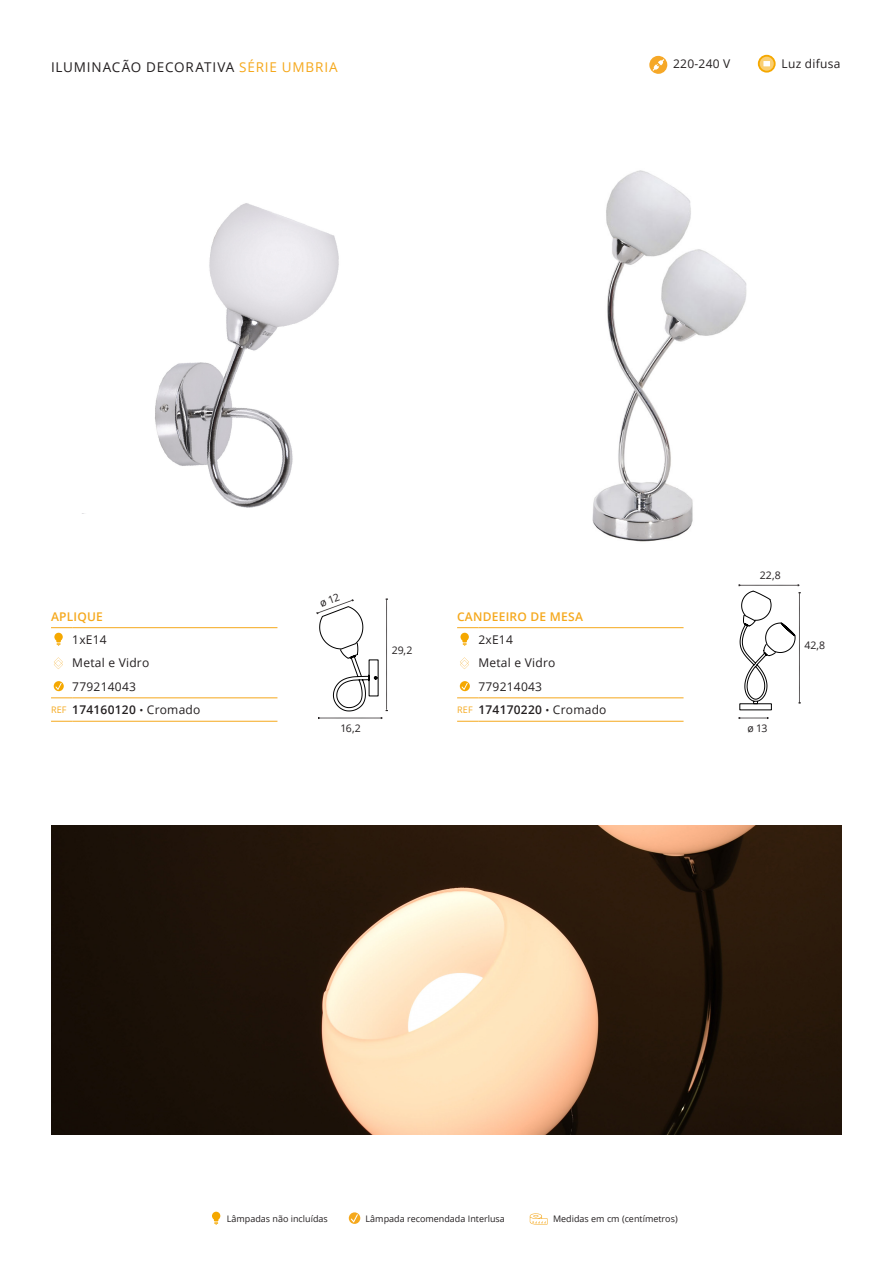
<style>
.page{position:relative;width:893px;height:1263px;background:#fff}
.page>*{position:absolute;margin:0;border:0;box-sizing:border-box;transform-origin:0 0}
.t1{font:13.5px "Open Sans";letter-spacing:.06em;color:#231f20}
.t2{font:12px "Open Sans";letter-spacing:.02em;color:#231f20}
.t3{font:600 12px "Open Sans";letter-spacing:.02em;color:#231f20}
.t4{font:600 12px "Open Sans";letter-spacing:.02em;color:#f5a81c}
.t5{font:10.5px "Open Sans";letter-spacing:-.005em;color:#231f20}
.t6{font:9px "Open Sans";color:#231f20}
.s1{color:#f5a81c}
.s2{font-weight:400;font-size:9px;color:#f5a81c}
.s3{font-weight:400;font-size:10.5px}
.s4{font-weight:400}
</style>
<div class="page">
<svg style="left:649px;top:56px;width:19px;height:18px"></svg>
<svg style="left:653px;top:59px;width:11px;height:12px"></svg>
<img style="left:155px;top:203px;width:184px;height:305px">
<img style="left:592px;top:170px;width:155px;height:372px">
<svg style="left:758px;top:55px;width:18px;height:18px"></svg>
<div style="left:760px;top:57px;width:14px;height:14px;background:#facf73;border-radius:50%"></div>
<svg style="left:763px;top:61px;width:7px;height:5px"></svg>
<svg style="left:530px;top:1213px;width:17px;height:11px"></svg>
<svg style="left:349px;top:1212px;width:11px;height:12px"></svg>
<svg style="left:212px;top:1212px;width:8px;height:13px"></svg>
<svg style="left:457px;top:698px;width:21px;height:1px"></svg>
<hr style="left:478px;top:698px;width:206px;height:1px;background:#f5a81c">
<svg style="left:457px;top:721px;width:21px;height:1px"></svg>
<hr style="left:478px;top:721px;width:206px;height:1px;background:#f5a81c">
<hr style="left:478px;top:627px;width:206px;height:1px;background:#f5a81c">
<svg style="left:457px;top:627px;width:21px;height:19px"></svg>
<svg style="left:460px;top:657px;width:9px;height:12px"></svg>
<svg style="left:460px;top:681px;width:10px;height:10px"></svg>
<svg style="left:51px;top:698px;width:21px;height:1px"></svg>
<hr style="left:72px;top:698px;width:205px;height:1px;background:#f5a81c">
<svg style="left:51px;top:721px;width:21px;height:1px"></svg>
<hr style="left:72px;top:721px;width:205px;height:1px;background:#f5a81c">
<hr style="left:72px;top:627px;width:205px;height:1px;background:#f5a81c">
<svg style="left:51px;top:627px;width:21px;height:19px"></svg>
<svg style="left:54px;top:657px;width:9px;height:12px"></svg>
<svg style="left:54px;top:681px;width:10px;height:10px"></svg>
<img style="left:51px;top:825px;width:791px;height:309px">
<svg style="left:739px;top:717px;width:29px;height:2px"></svg>
<svg style="left:739px;top:584px;width:61px;height:126px"></svg>
<svg style="left:318px;top:717px;width:64px;height:2px"></svg>
<svg style="left:386px;top:599px;width:2px;height:112px"></svg>
<svg style="left:316px;top:599px;width:62px;height:112px"></svg>
<h1 class="t1" style="left:51px;top:58px;width:288px">ILUMINACÃO DECORATIVA <span class="s1">SÉRIE UMBRIA</span></h1>
<h2 class="t2" style="left:673px;top:56px;width:59px">220-240 V</h2>
<h2 class="t2" style="left:782px;top:55px;width:60px">Luz difusa</h2>
<h2 class="t4" style="left:51px;top:608px;width:53px">APLIQUE</h2>
<h2 class="t2" style="left:72px;top:631px;width:36px">1xE14</h2>
<h2 class="t2" style="left:72px;top:654px;width:79px">Metal e Vidro</h2>
<h2 class="t2" style="left:72px;top:678px;width:65px">779214043</h2>
<h2 class="t3" style="left:51px;top:701px;width:151px"><span class="s2">REF</span> 174160120 <span class="s3">•</span> <span class="s4">Cromado</span></h2>
<p class="t5" style="left:340px;top:721px;width:22px">16,2</p>
<p class="t5" style="left:392px;top:642px;width:22px">29,2</p>
<h2 class="t4" style="left:457px;top:608px;width:127px">CANDEEIRO DE MESA</h2>
<h2 class="t2" style="left:478px;top:631px;width:36px">2xE14</h2>
<h2 class="t2" style="left:478px;top:654px;width:79px">Metal e Vidro</h2>
<h2 class="t2" style="left:478px;top:678px;width:65px">779214043</h2>
<h2 class="t3" style="left:457px;top:701px;width:151px"><span class="s2">REF</span> 174170220 <span class="s3">•</span> <span class="s4">Cromado</span></h2>
<p class="t5" style="left:760px;top:568px;width:23px">22,8</p>
<p class="t5" style="left:804px;top:638px;width:22px">42,8</p>
<p class="t5" style="left:747px;top:721px;width:22px">ø 13</p>
<p class="t6" style="left:227px;top:1212px;width:103px">Lâmpadas não incluídas</p>
<p class="t6" style="left:366px;top:1212px;width:141px">Lâmpada recomendada Interlusa</p>
<p class="t6" style="left:553px;top:1212px;width:126px">Medidas em cm (centímetros)</p>
</div>
